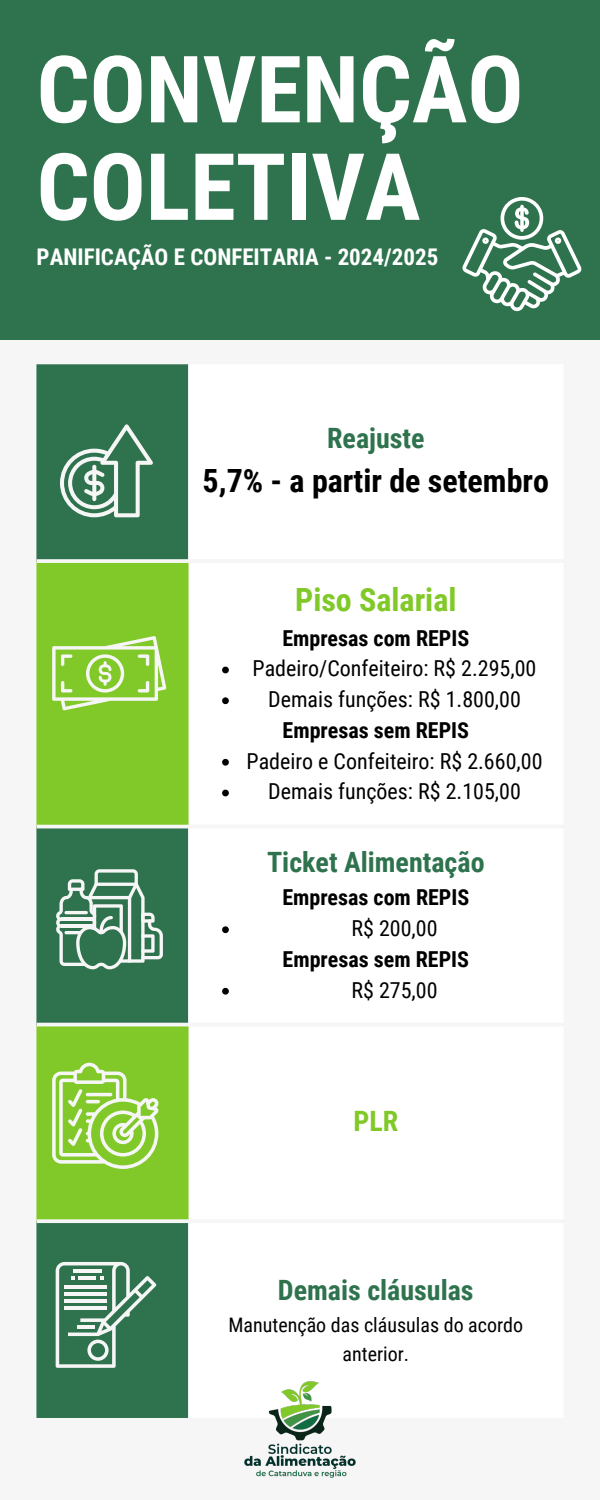
<style>
.page{position:relative;width:600px;height:1500px;background:#fff}
.page>*{position:absolute;margin:0;border:0;box-sizing:border-box;transform-origin:0 0}
.t1{font:700 93px/97.5px "Roboto Condensed";color:#fff}
.t2{font:700 32px "Roboto Condensed";color:#000}
.t3{font:700 32px "Roboto Condensed";color:#81c929}
.t4{font:700 28px "Roboto Condensed";color:#2e734d}
.t5{font:700 28px "Roboto Condensed";color:#81c929}
.t6{font:700 23px "Roboto Condensed";color:#fff}
.t7{font:22px "Roboto Condensed";color:#000}
.t8{font:700 22px "Roboto Condensed";color:#000}
.t9{font:20px/28.5px "Roboto Condensed";color:#000;text-align:center}
</style>
<div class="page">
<div style="left:0;top:0;width:600px;height:339px;background:#2e734d"></div>
<div style="left:37px;top:364px;width:151px;height:1054px;background:#2e734d"></div>
<svg style="left:37px;top:563px;width:152px;height:656px;fill:#81c929"></svg>
<svg style="left:222px;top:667px;width:7px;height:6px"></svg>
<svg style="left:222px;top:697px;width:7px;height:7px"></svg>
<svg style="left:222px;top:759px;width:7px;height:7px"></svg>
<svg style="left:222px;top:790px;width:7px;height:6px"></svg>
<svg style="left:222px;top:926px;width:7px;height:7px"></svg>
<svg style="left:222px;top:988px;width:7px;height:7px"></svg>
<hr style="left:37px;top:559px;width:526px;height:4px;background:#f6f6f6">
<hr style="left:37px;top:825px;width:526px;height:3px;background:#f6f6f6">
<hr style="left:37px;top:1023px;width:526px;height:3px;background:#f6f6f6">
<hr style="left:37px;top:1219px;width:526px;height:4px;background:#f6f6f6">
<svg style="left:462px;top:197px;width:120px;height:114px"></svg>
<svg style="left:60px;top:424px;width:93px;height:93px"></svg>
<svg style="left:52px;top:636px;width:114px;height:74px"></svg>
<svg style="left:56px;top:869px;width:107px;height:100px"></svg>
<svg style="left:52px;top:1063px;width:107px;height:106px"></svg>
<svg style="left:56px;top:1262px;width:100px;height:106px"></svg>
<hr style="left:77px;top:1325px;width:17px;height:4px;background:#f6f6f6">
<img style="left:244px;top:1381px;width:112px;height:97px">
<p class="t1" style="left:37px;top:42px;width:488px">CONVENÇÃO<br>COLETIVA</p>
<p class="t6" style="left:37px;top:244px;width:403px">PANIFICAÇÃO E CONFEITARIA - 2024/2025</p>
<h1 class="t4" style="left:327px;top:422px;width:99px">Reajuste</h1>
<p class="t2" style="left:203px;top:463px;width:348px">5,7% - a partir de setembro</p>
<p class="t3" style="left:295px;top:581px;width:163px">Piso Salarial</p>
<p class="t8" style="left:282px;top:625px;width:188px">Empresas com REPIS</p>
<p class="t7" style="left:253px;top:656px;width:285px">Padeiro/Confeiteiro: R$ 2.295,00</p>
<p class="t7" style="left:268px;top:687px;width:254px">Demais funções: R$ 1.800,00</p>
<p class="t8" style="left:283px;top:717px;width:188px">Empresas sem REPIS</p>
<p class="t7" style="left:246px;top:748px;width:298px">Padeiro e Confeiteiro: R$ 2.660,00</p>
<p class="t7" style="left:268px;top:779px;width:254px">Demais funções: R$ 2.105,00</p>
<p class="t4" style="left:267px;top:846px;width:219px">Ticket Alimentação</p>
<p class="t8" style="left:282px;top:885px;width:188px">Empresas com REPIS</p>
<p class="t7" style="left:351px;top:916px;width:88px">R$ 200,00</p>
<p class="t8" style="left:283px;top:946px;width:188px">Empresas sem REPIS</p>
<p class="t7" style="left:351px;top:977px;width:88px">R$ 275,00</p>
<p class="t5" style="left:353px;top:1106px;width:46px">PLR</p>
<p class="t4" style="left:278px;top:1274px;width:197px">Demais cláusulas</p>
<p class="t9" style="left:229px;top:1311px;width:296px">Manutenção das cláusulas do acordo anterior.</p>
</div>
